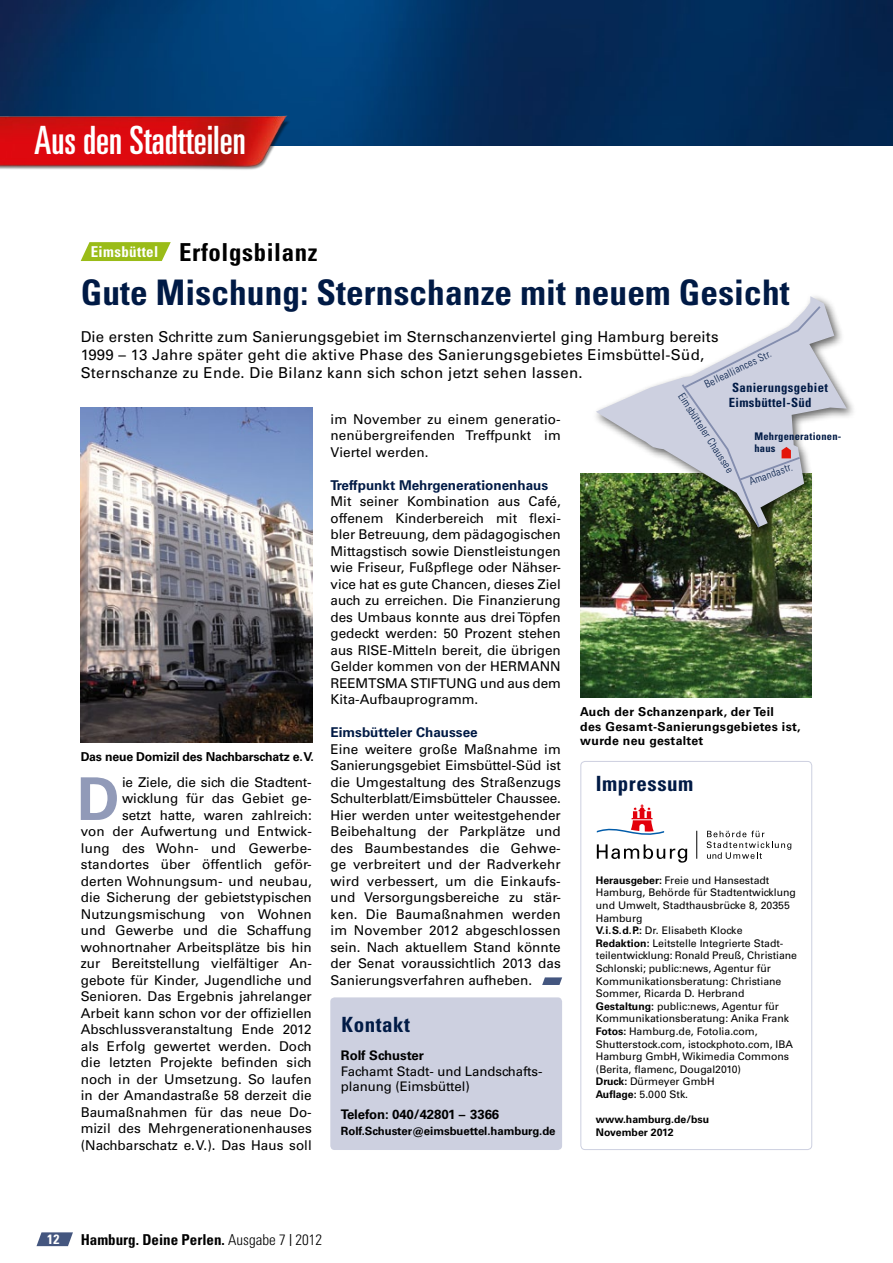
<style>
.page{position:relative;width:893px;height:1263px;background:#fff}
.page>*{position:absolute;margin:0;border:0;box-sizing:border-box;transform-origin:0 0}
.t1{font:700 59.1px "Univers";color:#919ab8}
.t2{font:ultra-condensed 39px "Univers LT Pro";color:#fff}
.t3{font:700 condensed 35.25px "Univers";letter-spacing:.005em;color:#001a45}
.t4{font:700 condensed 24.75px "Univers";letter-spacing:.025em;color:#000}
.t5{font:700 condensed 21px "Univers";letter-spacing:.025em;color:#001a45}
.t6{font:15px/18px "Univers";letter-spacing:.015em;color:#000}
.t7{font:700 condensed 15px "Univers";color:#000}
.t8{font:13.5px/16.5px "Univers";color:#000;text-align:justify}
.t9{font:700 13.5px "Univers";color:#001a45}
.t10{font:700 condensed 13.5px "Univers";color:#fff}
.t11{font:13.2px/15.9px "Univers";letter-spacing:-.005em;color:#000}
.t12{font:700 13.2px "Univers";letter-spacing:-.005em;color:#000}
.t13{font:700 condensed 12.75px/15.3px "Univers";letter-spacing:.025em;color:#001a45}
.t14{font:700 12.3px/14.7px "Univers";letter-spacing:.025em;color:#000}
.t15{font:700 12.3px "Univers";letter-spacing:-.015em;color:#000}
.t16{font:700 11.4px "Univers";letter-spacing:-.005em;color:#000}
.t17{font:10.5px/12.6px "Univers";color:#000}
.t18{font:300 condensed 10.5px "Univers";color:#001a45}
.t19{font:700 10.5px/12.6px "Univers";color:#000}
.t20{font:700 condensed 10.5px/12.6px "Univers";letter-spacing:.025em;color:#001a45}
.s1{font-weight:700}
.s2{font-size:13.2px}
.s3{font-weight:300}
.s4{font-weight:400;font-stretch:normal;font-size:12px}
</style>
<div class="page">
<svg style="left:37px;top:1232px;width:36px;height:14px"></svg>
<img style="left:0;top:0;width:888px;height:146px">
<img style="left:888px;top:0;width:5px;height:146px">
<img style="left:0;top:116px;width:331px;height:54px">
<div style="left:580px;top:761px;width:232px;height:389px;border:1px solid #cdd0e0;border-radius:4px"></div>
<img style="left:580px;top:473px;width:232px;height:224px">
<svg style="left:81px;top:242px;width:90px;height:19px;background:#a4c230"></svg>
<div style="left:592px;top:292px;width:265px;height:246px;background:#000;opacity:.62"></div>
<svg style="left:596px;top:296px;width:251px;height:231px"></svg>
<svg style="left:680px;top:304px;width:142px;height:225px"></svg>
<div style="left:330px;top:997px;width:232px;height:153px;background:#cdd0e0;border-radius:4px"></div>
<img style="left:81px;top:407px;width:232px;height:335px">
<svg style="left:597px;top:844px;width:90px;height:19px"></svg>
<svg style="left:597px;top:804px;width:67px;height:31px"></svg>
<svg style="left:707px;top:831px;width:84px;height:28px"></svg>
<svg style="left:696px;top:831px;width:1px;height:28px"></svg>
<svg style="left:542px;top:977px;width:20px;height:8px"></svg>
<h2 class="t2" style="left:34px;top:118px;width:213px">Aus den Stadtteilen</h2>
<h3 class="t4" style="left:91px;top:237px;width:228px"><sup>Eimsbüttel</sup> Erfolgsbilanz</h3>
<h3 class="t3" style="left:81px;top:271px;width:710px">Gute Mischung: Sternschanze mit neuem Gesicht</h3>
<p class="t6" style="left:81px;top:328px;width:639px">Die ersten Schritte zum Sanierungsgebiet im Sternschanzenviertel ging Hamburg bereits<br>1999 – 13 Jahre später geht die aktive Phase des Sanierungsgebietes Eimsbüttel-Süd,<br>Sternschanze zu Ende. Die Bilanz kann sich schon jetzt sehen lassen.</p>
<p class="t18" style="left:703px;top:379px;width:74px;rotate:-26deg">Bellealliances Str.</p>
<p class="t13" style="left:729px;top:380px;width:101px">Sanierungsgebiet<br>Eimsbüttel-Süd</p>
<p class="t18" style="left:686px;top:391px;width:94px;rotate:57deg">Eimsbütteler Chaussee</p>
<p class="t8" style="left:331px;top:411px;width:232px">im November zu einem generatio&shy;nenübergreifenden Treffpunkt im Viertel werden.</p>
<p class="t9" style="left:331px;top:477px;width:219px">Treffpunkt Mehrgenerationenhaus</p>
<p class="t8" style="left:331px;top:493px;width:232px">Mit seiner Kombination aus Café, offenem Kinderbereich mit flexi&shy;bler Betreuung, dem pädagogischen Mittagstisch sowie Dienstleistungen wie Friseur, Fußpflege oder Nähser&shy;vice hat es gute Chancen, dieses Ziel auch zu erreichen. Die Finanzierung des Umbaus konnte aus drei Töpfen gedeckt werden: 50 Prozent stehen aus RISE-Mitteln bereit, die übrigen Gelder kommen von der HERMANN REEMTSMA STIFTUNG und aus dem Kita-Aufbauprogramm.</p>
<p class="t9" style="left:331px;top:725px;width:149px">Eimsbütteler Chaussee</p>
<p class="t8" style="left:331px;top:741px;width:232px">Eine weitere große Maßnahme im Sanierungsgebiet Eimsbüttel-Süd ist die Umgestaltung des Straßenzugs Schulterblatt/Eimsbütteler Chaussee.<br>Hier werden unter weitestgehender Beibehaltung der Parkplätze und des Baumbestandes die Gehwe&shy;ge verbreitert und der Radverkehr wird verbessert, um die Einkaufs&shy;und Versorgungsbereiche zu stär&shy;ken. Die Baumaßnahmen werden im November 2012 abgeschlossen sein. Nach aktuellem Stand könnte der Senat voraussichtlich 2013 das Sanierungsverfahren aufheben.</p>
<p class="t20" style="left:754px;top:429px;width:89px">Mehrgenerationen&shy;haus</p>
<p class="t18" style="left:747px;top:476px;width:47px;rotate:-20deg">Amandastr.</p>
<p class="t14" style="left:580px;top:704px;width:222px">Auch der Schanzenpark, der Teil<br>des Gesamt-Sanierungsgebietes ist, wurde neu gestaltet</p>
<p class="t15" style="left:81px;top:749px;width:235px">Das neue Domizil des Nachbarschatz e.V.</p>
<h3 class="t5" style="left:596px;top:770px;width:99px">Impressum</h3>
<p class="t8" style="left:81px;top:774px;width:233px;text-align:right">ie Ziele, die sich die Stadtent&shy;wicklung für das Gebiet ge-<br>setzt hatte, waren zahlreich:<br>von der Aufwertung und Entwick&shy;lung des Wohn- und Gewerbe&shy;standortes über öffentlich geför&shy;derten Wohnungsum- und neubau, die Sicherung der gebietstypischen Nutzungsmischung von Wohnen und Gewerbe und die Schaffung wohnortnaher Arbeitsplätze bis hin zur Bereitstellung vielfältiger An&shy;gebote für Kinder, Jugendliche und Senioren. Das Ergebnis jahrelanger Arbeit kann schon vor der offiziellen Abschlussveranstaltung Ende 2012 als Erfolg gewertet werden. Doch die letzten Projekte befinden sich noch in der Umsetzung. So laufen in der Amandastraße 58 derzeit die Baumaßnahmen für das neue Do&shy;mizil des Mehrgenerationenhauses (Nachbarschatz e.V.). Das Haus soll</p>
<h1 class="t1" style="left:77px;top:764px;width:44px">D</h1>
<p class="t17" style="left:596px;top:874px;width:203px"><span class="s1">Herausgeber:</span> Freie und Hansestadt Hamburg, Behörde für Stadtentwicklung und Umwelt, Stadthausbrücke 8, 20355<br>Hamburg<br><span class="s1">V.i.S.d.P.:</span> Dr. Elisabeth Klocke <span class="s1">Redaktion:</span> Leitstelle Integrierte Stadt&shy;teilentwicklung: Ronald Preuß, Christiane Schlonski; public:news, Agentur für Kommunikationsberatung: Christiane Sommer, Ricarda D. Herbrand <span class="s1">Gestaltung:</span> public:news, Agentur für Kommunikationsberatung: Anika Frank <span class="s1">Fotos:</span> Hamburg.de, Fotolia.com, Shutterstock.com, istockphoto.com, IBA Hamburg GmbH, Wikimedia Commons (Berita, flamenc, Dougal2010)<br><span class="s1">Druck:</span> Dürmeyer GmbH<br><span class="s1">Auflage:</span> 5.000 Stk.</p>
<p class="t19" style="left:596px;top:1113px;width:115px">www.hamburg.de/bsu<br>November 2012</p>
<h3 class="t5" style="left:342px;top:1012px;width:70px">Kontakt</h3>
<p class="t12" style="left:341px;top:1047px;width:85px">Rolf Schuster</p>
<p class="t11" style="left:341px;top:1063px;width:203px">Fachamt Stadt- und Landschafts&shy;planung (Eimsbüttel)</p>
<p class="t12" style="left:341px;top:1107px;width:160px">Telefon: 040/42801 – 3366</p>
<p class="t16" style="left:341px;top:1124px;width:216px">Rolf.Schuster<span class="s2">@</span>eimsbuettel.hamburg.de</p>
<p class="t10" style="left:47px;top:1231px;width:14px">12</p>
<p class="t7" style="left:81px;top:1231px;width:243px">Hamburg. Deine Perlen. <span class="s3">Ausgabe 7</span> <span class="s4">|</span> <span class="s3">2012</span></p>
</div>
